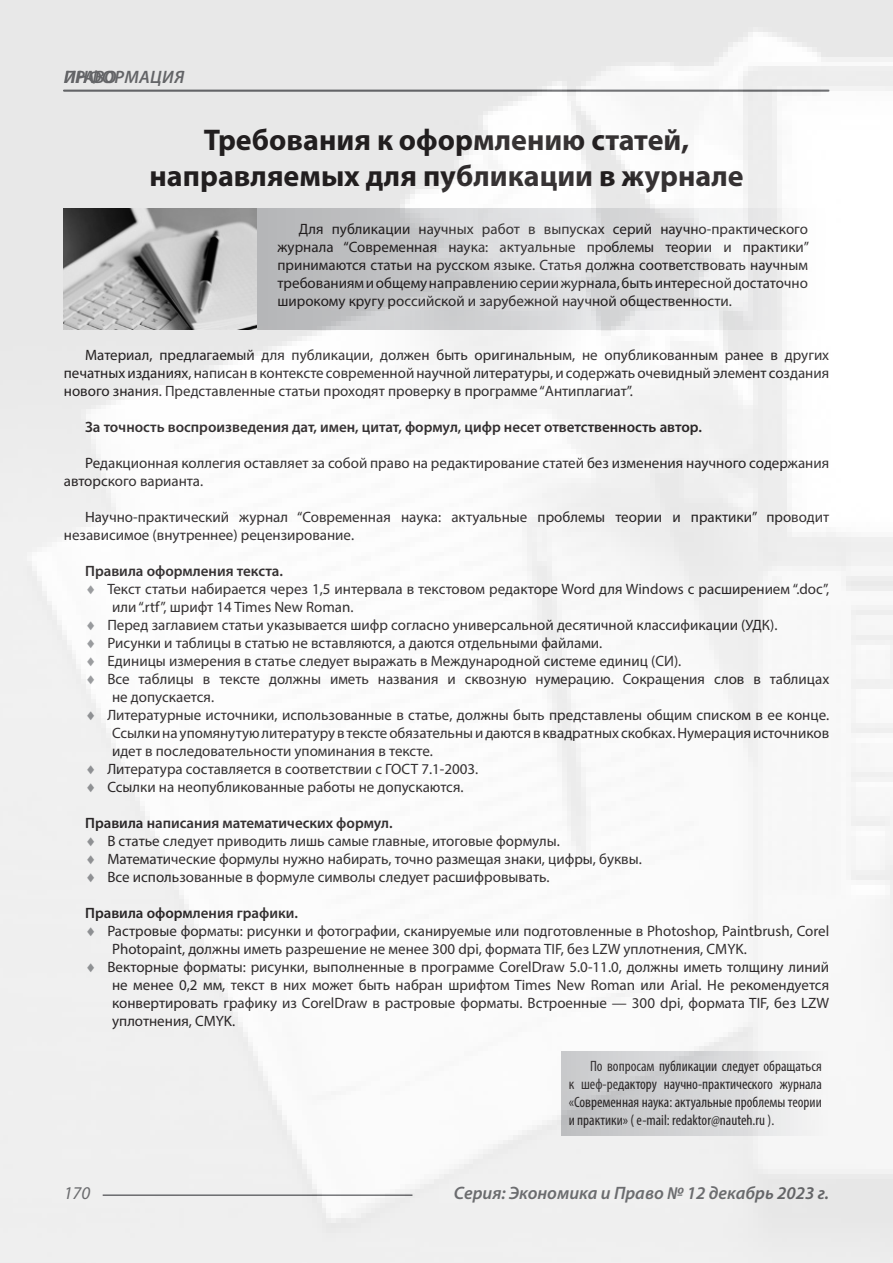
<style>
.page{position:relative;width:893px;height:1263px;background:#fff}
.page>*{position:absolute;margin:0;border:0;box-sizing:border-box;transform-origin:0 0}
.Sh1{font:700 30px/36px "Myriad Pro";color:#231f20;text-align:center}
.Sh1-2{font:italic 600 18px "Myriad Pro";color:#6c6d70}
.Sh1-3{font:italic 600 18px "Myriad Pro";letter-spacing:.02em;color:#6c6d70}
.t1{font:italic 18px "Myriad Pro";color:#6c6d70}
.Normal{font:15px/18px "Myriad Pro";color:#231f20}
.Normal-2{font:600 15px "Myriad Pro";color:#231f20}
.Normal-3{font:condensed 15px/18px "Myriad Pro";color:#231f20;text-align:justify}
.s1{color:#939598}
</style>
<div class="page">
<img style="left:0;top:0;width:893px;height:1263px">
<p class="Sh1-3" style="left:64px;top:66px;width:122px">ИНФОРМАЦИЯ</p>
<p class="Sh1-2" style="left:64px;top:66px;width:54px">ПРАВО</p>
<p class="Sh1" style="left:150px;top:121px;width:596px">Требования к оформлению статей, направляемых для публикации в журнале</p>
<p class="Normal" style="left:277px;top:220px;width:533px;text-align:justify;text-indent:21px">Для публикации научных работ в выпусках серий научно-практического журнала “Современная наука: актуальные проблемы теории и практики” принимаются статьи на русском языке. Статья должна соответствовать научным требованиям и общему направлению серии журнала, быть интересной достаточно широкому кругу российской и зарубежной научной общественности.</p>
<p class="Normal" style="left:64px;top:346px;width:767px;text-align:justify;text-indent:21px">Материал, предлагаемый для публикации, должен быть оригинальным, не опубликованным ранее в других печатных изданиях, написан в контексте современной научной литературы, и содержать очевидный элемент создания нового знания. Представленные статьи проходят проверку в программе “Антиплагиат”.</p>
<p class="Normal-2" style="left:85px;top:417px;width:618px">За точность воспроизведения дат, имен, цитат, формул, цифр несет ответственность автор.</p>
<p class="Normal" style="left:64px;top:454px;width:767px;text-indent:21px">Редакционная коллегия оставляет за собой право на редактирование статей без изменения научного содержания авторского варианта.</p>
<p class="Normal" style="left:64px;top:508px;width:767px;text-indent:21px">Научно-практический журнал “Современная наука: актуальные проблемы теории и практики” проводит независимое (внутреннее) рецензирование.</p>
<p class="Normal-2" style="left:85px;top:561px;width:199px">Правила оформления текста.</p>
<p class="Normal" style="left:112px;top:580px;width:719px;text-indent:-27px"><span class="s1">♦</span> Текст статьи набирается через 1,5 интервала в текстовом редакторе Word для Windows с расширением “.doc”, или “.rtf”, шрифт 14 Times New Roman.</p>
<p class="Normal" style="left:85px;top:616px;width:694px"><span class="s1">♦</span> Перед заглавием статьи указывается шифр согласно универсальной десятичной классификации (УДК).</p>
<p class="Normal" style="left:85px;top:634px;width:519px"><span class="s1">♦</span> Рисунки и таблицы в статью не вставляются, а даются отдельными файлами.</p>
<p class="Normal" style="left:85px;top:652px;width:598px"><span class="s1">♦</span> Единицы измерения в статье следует выражать в Международной системе единиц (СИ).</p>
<p class="Normal" style="left:112px;top:670px;width:719px;text-indent:-27px"><span class="s1">♦</span> Все таблицы в тексте должны иметь названия и сквозную нумерацию. Сокращения слов в таблицах не допускается.</p>
<p class="Normal" style="left:112px;top:706px;width:719px;text-align:justify;text-indent:-27px"><span class="s1">♦</span> Литературные источники, использованные в статье, должны быть представлены общим списком в ее конце.<br>Ссылки на упомянутую литературу в тексте обязательны и даются в квадратных скобках. Нумерация источников идет в последовательности упоминания в тексте.</p>
<p class="Normal" style="left:85px;top:760px;width:395px"><span class="s1">♦</span> Литература составляется в соответствии с ГОСТ 7.1-2003.</p>
<p class="Normal" style="left:85px;top:778px;width:380px"><span class="s1">♦</span> Ссылки на неопубликованные работы не допускаются.</p>
<p class="Normal-2" style="left:85px;top:813px;width:309px">Правила написания математических формул.</p>
<p class="Normal" style="left:85px;top:832px;width:476px"><span class="s1">♦</span> В статье следует приводить лишь самые главные, итоговые формулы.</p>
<p class="Normal" style="left:85px;top:850px;width:558px"><span class="s1">♦</span> Математические формулы нужно набирать, точно размещая знаки, цифры, буквы.</p>
<p class="Normal" style="left:85px;top:868px;width:466px"><span class="s1">♦</span> Все использованные в формуле символы следует расшифровывать.</p>
<p class="Normal-2" style="left:85px;top:903px;width:214px">Правила оформления графики.</p>
<p class="Normal" style="left:112px;top:922px;width:719px;text-indent:-27px"><span class="s1">♦</span> Растровые форматы: рисунки и фотографии, сканируемые или подготовленные в Photoshop, Paintbrush, Corel<br>Photopaint, должны иметь разрешение не менее 300 dpi, формата TIF, без LZW уплотнения, CMYK.</p>
<p class="Normal" style="left:112px;top:958px;width:719px;text-align:justify;text-indent:-27px"><span class="s1">♦</span> Векторные форматы: рисунки, выполненные в программе CorelDraw 5.0-11.0, должны иметь толщину линий не менее 0,2 мм, текст в них может быть набран шрифтом Times New Roman или Arial. He рекомендуется конвертировать графику из CorelDraw в растровые форматы. Встроенные — 300 dpi, формата TIF, без LZW уплотнения, CMYK.</p>
<p class="Normal-3" style="left:569px;top:1057px;width:255px;text-indent:21px">По вопросам публикации следует обращаться к шеф-редактору научно-практического журнала «Современная наука: актуальные проблемы теории и практики» ( e-mail: redaktor@nauteh.ru ).</p>
<p class="t1" style="left:64px;top:1182px;width:28px">170</p>
<p class="Sh1-2" style="left:454px;top:1182px;width:377px">Серия: Экономика и Право № 12 декабрь 2023 г.</p>
</div>
